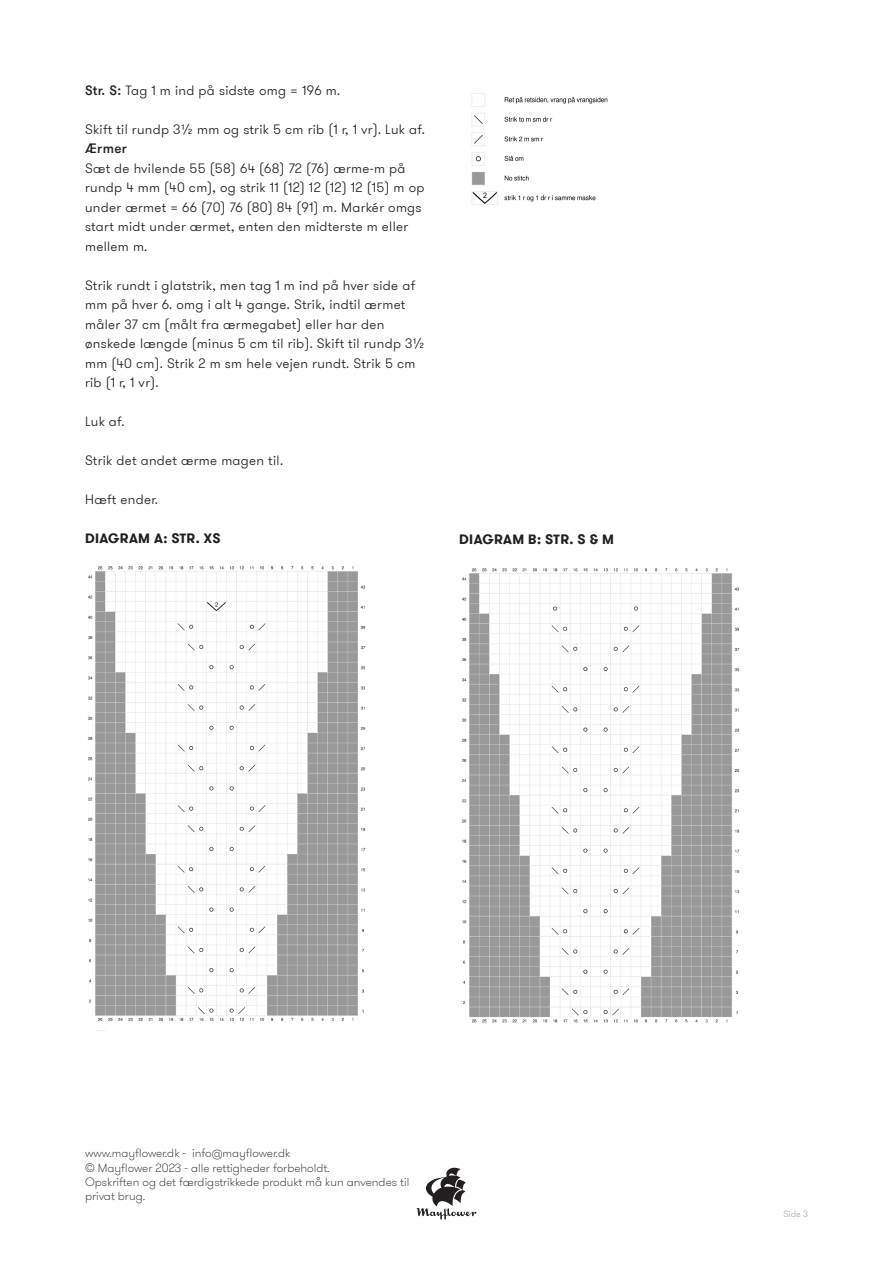
<style>
.page{position:relative;width:893px;height:1263px;background:#fff}
.page>*{position:absolute;margin:0;border:0;box-sizing:border-box;transform-origin:0 0}
.t1{font:300 13.5px/19.5px "GT Walsheim Pro";letter-spacing:.025em;color:#231f20}
.t2{font:700 13.5px "GT Walsheim Pro";letter-spacing:.025em;color:#231f20}
.t3{font:500 13.5px "GT Walsheim Pro";letter-spacing:.025em;color:#231f20}
.t4{font:100 12px/14.4px "GT Walsheim Pro";color:#231f20}
.t5{font:300 9px "GT Walsheim Pro";color:#a8a9ad}
.s1{font-weight:500}
</style>
<div class="page">
<svg style="left:417px;top:1168px;width:59px;height:51px"></svg>
<img style="left:87px;top:566px;width:279px;height:465px">
<img style="left:461px;top:568px;width:279px;height:455px">
<img style="left:471px;top:93px;width:137px;height:112px">
<p class="t1" style="left:85px;top:80px;width:257px"><span class="s1">Str. S:</span> Tag 1 m ind på sidste omg = 196 m.</p>
<p class="t1" style="left:85px;top:119px;width:341px">Skift til rundp 3½ mm og strik 5 cm rib (1 r, 1 vr). Luk af.</p>
<p class="t3" style="left:85px;top:140px;width:43px">Ærmer</p>
<p class="t1" style="left:85px;top:158px;width:341px">Sæt de hvilende 55 (58) 64 (68) 72 (76) ærme-m på rundp 4 mm (40 cm), og strik 11 (12) 12 (12) 12 (15) m op under ærmet = 66 (70) 76 (80) 84 (91) m. Markér omgs start midt under ærmet, enten den midterste m eller mellem m.</p>
<p class="t1" style="left:85px;top:275px;width:341px">Strik rundt i glatstrik, men tag 1 m ind på hver side af mm på hver 6. omg i alt 4 gange. Strik, indtil ærmet måler 37 cm (målt fra ærmegabet) eller har den ønskede længde (minus 5 cm til rib). Skift til rundp 3½ mm (40 cm). Strik 2 m sm hele vejen rundt. Strik 5 cm rib (1 r, 1 vr).</p>
<p class="t1" style="left:85px;top:412px;width:41px">Luk af.</p>
<p class="t1" style="left:85px;top:451px;width:200px">Strik det andet ærme magen til.</p>
<p class="t1" style="left:85px;top:490px;width:74px">Hæft ender.</p>
<p class="t2" style="left:85px;top:529px;width:137px">DIAGRAM A: STR. XS</p>
<p class="t2" style="left:459px;top:530px;width:156px">DIAGRAM B: STR. S &amp; M</p>
<p class="t4" style="left:85px;top:1146px;width:207px">www.mayflower.dk - info@mayflower.dk</p>
<p class="t4" style="left:85px;top:1160px;width:246px">© Mayflower 2023 - alle rettigheder forbeholdt.</p>
<p class="t4" style="left:85px;top:1175px;width:326px">Opskriften og det færdigstrikkede produkt må kun anvendes til privat brug.</p>
<p class="t5" style="left:783px;top:1208px;width:26px">Side 3</p>
</div>
